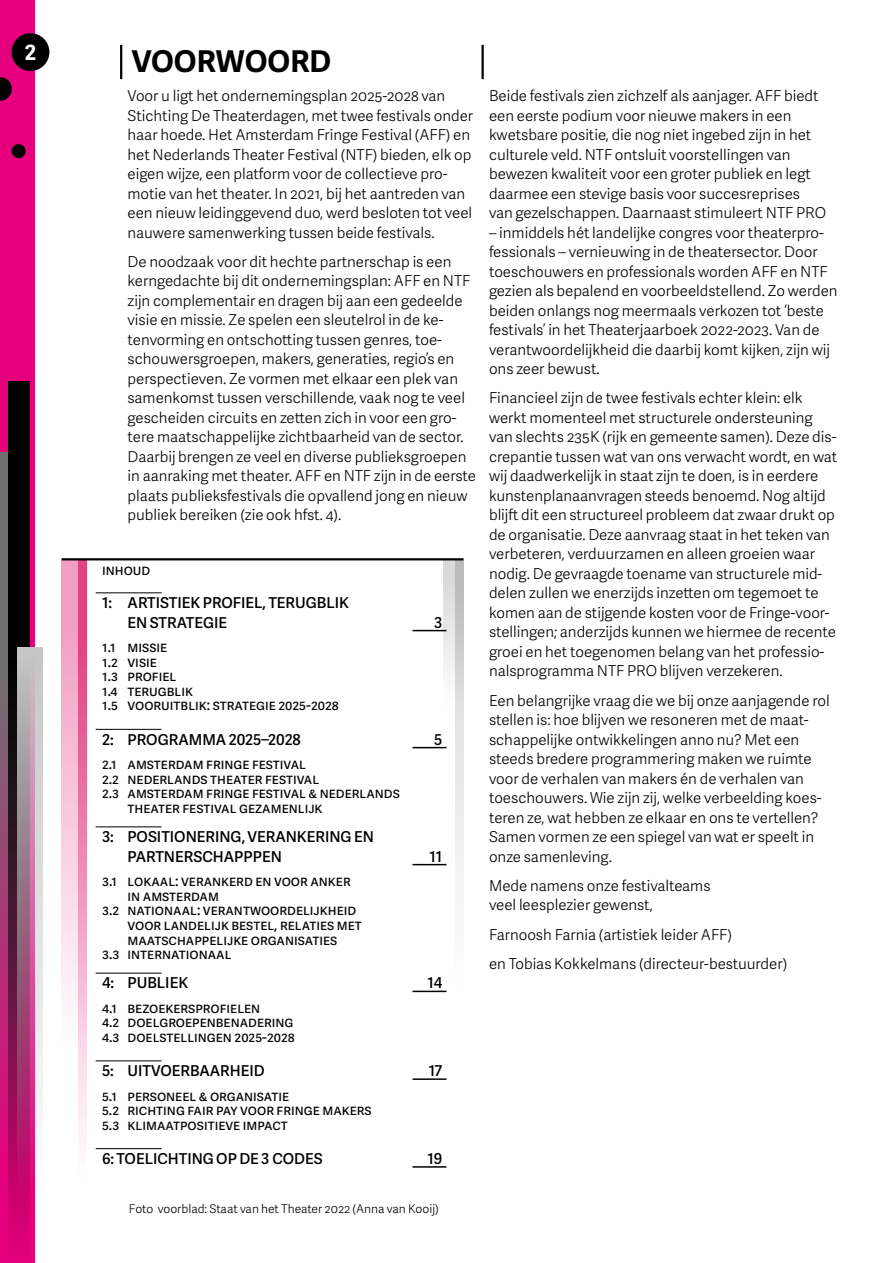
<style>
.page{position:relative;width:893px;height:1263px;background:#fff}
.page>*{position:absolute;margin:0;border:0;box-sizing:border-box;transform-origin:0 0}
.t1{font:700 30px "Adelle Sans";color:#000}
.t2{font:700 21px "Adelle Sans";color:#fff}
.t3{font:15px/19.5px "Adelle Sans Lt";color:#000}
.t4{font:15px/14.7px "Adelle Sans";color:#000}
.t5{font:15px/19.5px "Adelle Sans Sb";color:#000}
.t6{font:12px "Adelle Sans Lt";color:#000}
</style>
<div class="page">
<hr style="left:120px;top:45px;width:2px;height:34px;background:#000">
<hr style="left:481px;top:45px;width:3px;height:34px;background:#000">
<svg style="left:62px;top:560px;width:17px;height:487px;background:#f6c3da"></svg>
<div style="left:443px;top:559px;width:20px;height:147px;background:linear-gradient(to bottom,#d5d5d5,#fdfdfd)"></div>
<svg style="left:455px;top:560px;width:8px;height:332px"></svg>
<svg style="left:79px;top:560px;width:8px;height:581px;background:#ed8eb5"></svg>
<hr style="left:96px;top:592px;width:66px;height:1px;background:#000">
<hr style="left:412px;top:630px;width:34px;height:1px;background:#000">
<hr style="left:96px;top:729px;width:66px;height:1px;background:#000">
<hr style="left:412px;top:747px;width:34px;height:1px;background:#000">
<hr style="left:96px;top:826px;width:66px;height:1px;background:#000">
<hr style="left:412px;top:864px;width:34px;height:1px;background:#000">
<hr style="left:96px;top:973px;width:66px;height:1px;background:#000">
<hr style="left:412px;top:991px;width:34px;height:1px;background:#000">
<hr style="left:96px;top:1060px;width:66px;height:1px;background:#000">
<hr style="left:412px;top:1078px;width:34px;height:2px;background:#000">
<hr style="left:96px;top:1148px;width:66px;height:1px;background:#000">
<hr style="left:412px;top:1166px;width:34px;height:2px;background:#000">
<hr style="left:62px;top:558px;width:401px;height:2px;background:#000">
<div style="left:0;top:0;width:34px;height:1263px;background:#e6007d"></div>
<svg style="left:0;top:452px;width:9px;height:722px;background:#8d416a"></svg>
<svg style="left:9px;top:381px;width:21px;height:857px;background:#33061e"></svg>
<svg style="left:17px;top:647px;width:26px;height:546px;background:#c08ca8"></svg>
<div style="left:12px;top:33px;width:37px;height:38px;background:#000;border-radius:50%"></div>
<svg style="left:0;top:77px;width:12px;height:24px"></svg>
<div style="left:12px;top:144px;width:14px;height:14px;background:#000;border-radius:50%"></div>
<h2 class="t2" style="left:25px;top:37px;width:13px">2</h2>
<h1 class="t1" style="left:132px;top:39px;width:201px">VOORWOORD</h1>
<p class="t3" style="left:128px;top:85px;width:347px">Voor u ligt het ondernemingsplan 2025-2028 van Stichting De Theaterdagen, met twee festivals onder haar hoede. Het Amsterdam Fringe Festival (AFF) en het Nederlands Theater Festival (NTF) bieden, elk op eigen wijze, een platform voor de collectieve pro&shy;motie van het theater. In 2021, bij het aantreden van een nieuw leidinggevend duo, werd besloten tot veel nauwere samenwerking tussen beide festivals.</p>
<p class="t3" style="left:128px;top:251px;width:350px">De noodzaak voor dit hechte partnerschap is een kerngedachte bij dit ondernemingsplan: AFF en NTF zijn complementair en dragen bij aan een gedeelde visie en missie. Ze spelen een sleutelrol in de ke&shy;tenvorming en ontschotting tussen genres, toe&shy;schouwersgroepen, makers, generaties, regio’s en perspectieven. Ze vormen met elkaar een plek van samenkomst tussen verschillende, vaak nog te veel gescheiden circuits en zetten zich in voor een gro&shy;tere maatschappelijke zichtbaarheid van de sector.<br>Daarbij brengen ze veel en diverse publieksgroepen in aanraking met theater. AFF en NTF zijn in de eerste plaats publieksfestivals die opvallend jong en nieuw publiek bereiken (zie ook hfst. 4).</p>
<p class="t4" style="left:102px;top:562px;width:50px">Inhoud</p>
<p class="t5" style="left:128px;top:592px;width:223px;text-indent:-26px">1: ARTISTIEK PROFIEL, TERUGBLIK<br>EN STRATEGIE</p>
<p class="t5" style="left:434px;top:612px;width:10px">3</p>
<p class="t4" style="left:102px;top:639px;width:238px">1.1 Missie<br>1.2 Visie<br>1.3 Profiel<br>1.4 Terugblik<br>1.5 Vooruitbli k: Strategi e 2025-2028</p>
<p class="t5" style="left:102px;top:729px;width:200px">2: PROGRAMMA 2025–2028</p>
<p class="t5" style="left:434px;top:729px;width:10px">5</p>
<p class="t4" style="left:102px;top:756px;width:26px">2.1 Am</p>
<p class="t4" style="left:102px;top:756px;width:219px;text-indent:45px">sterdam Fri nge Festival<br>2.2 N ederlands Theater Festival<br>2.3 Am</p>
<p class="t4" style="left:128px;top:785px;width:274px;text-indent:19px">sterdam Fri nge Festival &amp; N ederlands<br>Theater Festival gezam enlijk</p>
<p class="t5" style="left:128px;top:826px;width:248px;text-indent:-26px">3: POSITIONERING, VERANKERING EN<br>PARTNERSCHAPPPEN</p>
<p class="t5" style="left:429px;top:846px;width:14px">11</p>
<p class="t4" style="left:102px;top:873px;width:250px">3.1 Lokaal: verankerd en voor anker</p>
<p class="t4" style="left:128px;top:887px;width:87px">in Amsterdam</p>
<p class="t4" style="left:102px;top:902px;width:256px">3.2 Nationaal: verantwoordelijkhei d</p>
<p class="t4" style="left:128px;top:917px;width:235px">voor landelijk bestel, relati es met</p>
<p class="t4" style="left:128px;top:931px;width:211px">maatschappelijke organisati es</p>
<p class="t4" style="left:102px;top:946px;width:131px">3.3 Internationaal</p>
<p class="t5" style="left:102px;top:973px;width:88px">4: PUBLIEK</p>
<p class="t5" style="left:427px;top:973px;width:16px">14</p>
<p class="t4" style="left:102px;top:999px;width:194px">4.1 Bezoekersprofi elen<br>4.2 Doelgroepenbenaderi ng<br>4.3 Doelstelli ngen 2025-2028</p>
<p class="t5" style="left:102px;top:1060px;width:164px">5: UITVOERBAARHEID</p>
<p class="t5" style="left:429px;top:1060px;width:15px">17</p>
<p class="t4" style="left:102px;top:1087px;width:271px">5.1 Personeel &amp; organisati e<br>5.2 Richti ng Fai r Pay voor Fri nge makers<br>5.3 Klimaatpositi eve impact</p>
<p class="t5" style="left:102px;top:1148px;width:222px">6: TOELICHTING OP DE 3 CODES</p>
<p class="t5" style="left:427px;top:1148px;width:16px">19</p>
<p class="t6" style="left:129px;top:1200px;width:311px">Foto voorblad: Staat van het Theater 2022 (Anna van Kooij)</p>
<p class="t3" style="left:489px;top:85px;width:339px">Beide festivals zien zichzelf als aanjager. AFF biedt een eerste podium voor nieuwe makers in een kwetsbare positie, die nog niet ingebed zijn in het culturele veld. NTF ontsluit voorstellingen van bewezen kwaliteit voor een groter publiek en legt daarmee een stevige basis voor succesreprises van gezelschappen. Daarnaast stimuleert NTF PRO</p>
<p class="t3" style="left:489px;top:222px;width:350px">– inmiddels hét landelijke congres voor theaterpro&shy;fessionals – vernieuwing in de theatersector. Door toeschouwers en professionals worden AFF en NTF gezien als bepalend en voorbeeldstellend. Zo werden beiden onlangs nog meermaals verkozen tot ‘beste festivals’ in het Theaterjaarboek 2022-2023. Van de verantwoordelijkheid die daarbij komt kijken, zijn wij ons zeer bewust.</p>
<p class="t3" style="left:489px;top:388px;width:350px">Financieel zijn de twee festivals echter klein: elk werkt momenteel met structurele ondersteuning van slechts 235 K (rijk en gemeente samen). Deze dis&shy;crepantie tussen wat van ons verwacht wordt, en wat wij daadwerkelijk in staat zijn te doen, is in eerdere kunstenplanaanvragen steeds benoemd. Nog altijd blijft dit een structureel probleem dat zwaar drukt op de organisatie. Deze aanvraag staat in het teken van verbeteren, verduurzamen en alleen groeien waar nodig. De gevraagde toename van structurele mid&shy;delen zullen we enerzijds inzetten om tegemoet te komen aan de stijgende kosten voor de Fringe-voor&shy;stellingen; anderzijds kunnen we hiermee de recente groei en het toegenomen belang van het professio&shy;nalsprogramma NTF PRO blijven verzekeren.</p>
<p class="t3" style="left:489px;top:690px;width:342px">Een belangrijke vraag die we bij onze aanjagende rol stellen is: hoe blijven we resoneren met de maat&shy;schappelijke ontwikkelingen anno nu? Met een steeds bredere programmering maken we ruimte voor de verhalen van makers én de verhalen van toeschouwers. Wie zijn zij, welke verbeelding koes&shy;teren ze, wat hebben ze elkaar en ons te vertellen?<br>Samen vormen ze een spiegel van wat er speelt in onze samenleving.</p>
<p class="t3" style="left:489px;top:875px;width:223px">Mede namens onze festivalteams veel leesplezier gewenst,</p>
<p class="t3" style="left:489px;top:919px;width:300px;line-height:29.2px">Farnoosh Farnia (artistiek leider AFF)<br>en Tobias Kokkelmans (directeur-bestuurder)</p>
</div>
